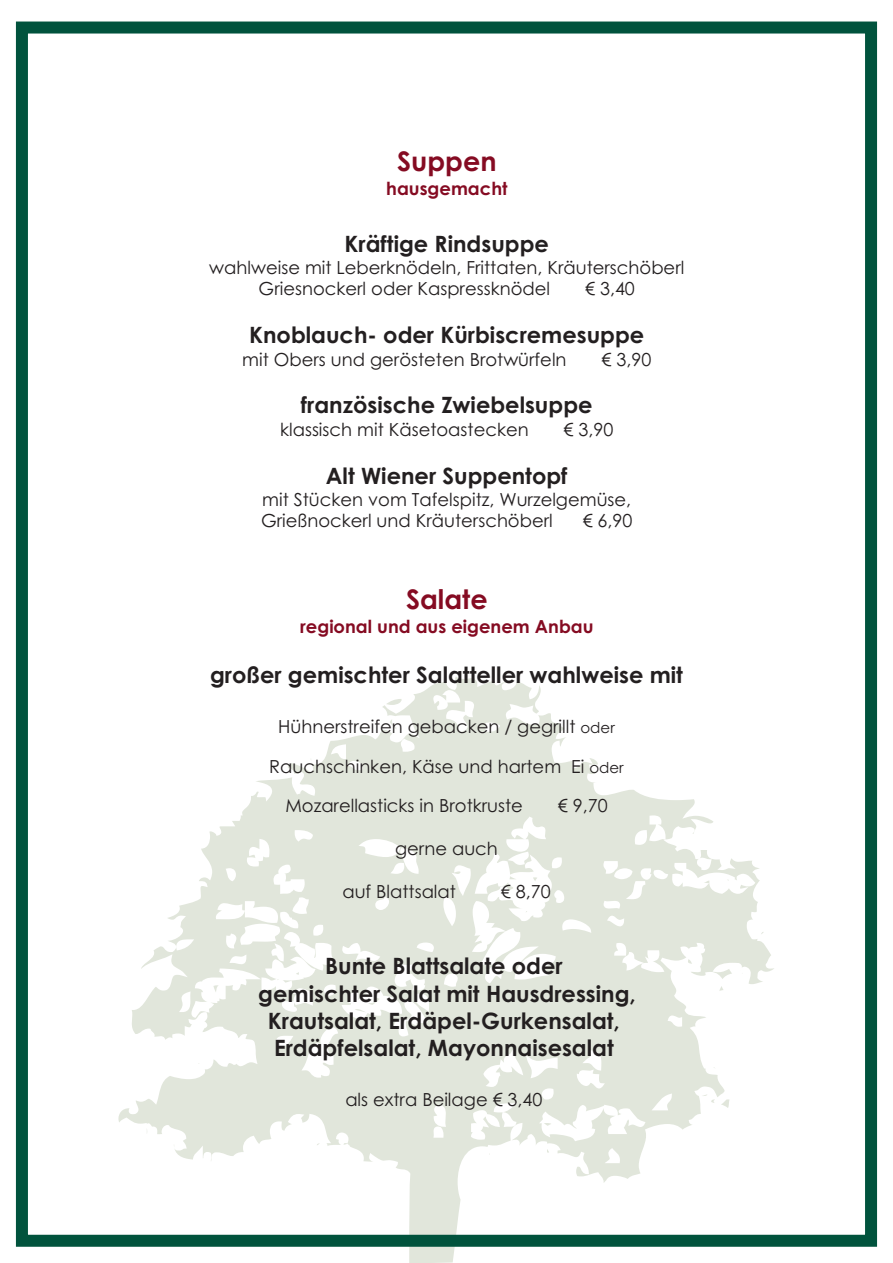
<style>
.page{position:relative;width:893px;height:1263px;background:#fff}
.page>*{position:absolute;margin:0;border:0;box-sizing:border-box;transform-origin:0 0}
.t1{font:700 27px "Century Gothic";color:#850b22}
.t2{font:700 22.5px/27.3px "Century Gothic";color:#231f20;text-align:center}
.t3{font:18px/21.5px "Century Gothic";color:#231f20}
.t4{font:700 18px "Century Gothic";color:#850b22}
.s1{font-size:15px}
</style>
<div class="page">
<svg style="left:118px;top:677px;width:656px;height:586px"></svg>
<div style="left:16px;top:22px;width:861px;height:1225px;border:12px solid #01533d"></div>
<h1 class="t1" style="left:397px;top:151px;width:101px">Suppen</h1>
<p class="t4" style="left:386px;top:181px;width:123px">hausgemacht</p>
<p class="t2" style="left:345px;top:232px;width:206px">Kräftige Rindsuppe</p>
<p class="t3" style="left:259px;top:258px;width:427px;text-indent:-49px">wahlweise mit Leberknödeln, Frittaten, Kräuterschöberl<br>Griesnockerl oder Kaspressknödel</p>
<p class="t3" style="left:585px;top:280px;width:51px">€ 3,40</p>
<p class="t2" style="left:249px;top:323px;width:397px">Knoblauch- oder Kürbiscremesuppe</p>
<p class="t3" style="left:242px;top:350px;width:326px">mit Obers und gerösteten Brotwürfeln</p>
<p class="t3" style="left:601px;top:350px;width:51px">€ 3,90</p>
<p class="t2" style="left:301px;top:394px;width:293px">französische Zwiebelsuppe</p>
<p class="t3" style="left:280px;top:420px;width:250px">klassisch mit Käsetoastecken</p>
<p class="t3" style="left:564px;top:420px;width:51px">€ 3,90</p>
<p class="t2" style="left:326px;top:464px;width:243px">Alt Wiener Suppentopf</p>
<p class="t3" style="left:261px;top:490px;width:372px">mit Stücken vom Tafelspitz, Wurzelgemüse,<br>Grießnockerl und Kräuterschöberl</p>
<p class="t3" style="left:583px;top:512px;width:51px">€ 6,90</p>
<h1 class="t1" style="left:406px;top:589px;width:83px">Salate</h1>
<p class="t4" style="left:300px;top:619px;width:295px">regional und aus eigenem Anbau</p>
<p class="t2" style="left:210px;top:664px;width:474px">großer gemischter Salatteller wahlweise mit</p>
<p class="t3" style="left:278px;top:717px;width:338px">Hühnerstreifen gebacken / gegrillt <span class="s1">oder</span></p>
<p class="t3" style="left:269px;top:757px;width:356px">Rauchschinken, Käse und hartem Ei <span class="s1">oder</span></p>
<p class="t3" style="left:285px;top:796px;width:239px">Mozarellasticks in Brotkruste</p>
<p class="t3" style="left:558px;top:796px;width:51px">€ 9,70</p>
<p class="t3" style="left:395px;top:839px;width:104px">gerne auch</p>
<p class="t3" style="left:342px;top:882px;width:115px">auf Blattsalat</p>
<p class="t3" style="left:501px;top:882px;width:51px">€ 8,70</p>
<p class="t2" style="left:258px;top:955px;width:379px">Bunte Blattsalate oder<br>gemischter Salat mit Hausdressing,<br>Krautsalat, Erdäpel-Gurkensalat,<br>Erdäpfelsalat, Mayonnaisesalat</p>
<p class="t3" style="left:345px;top:1090px;width:199px">als extra Beilage € 3,40</p>
</div>
